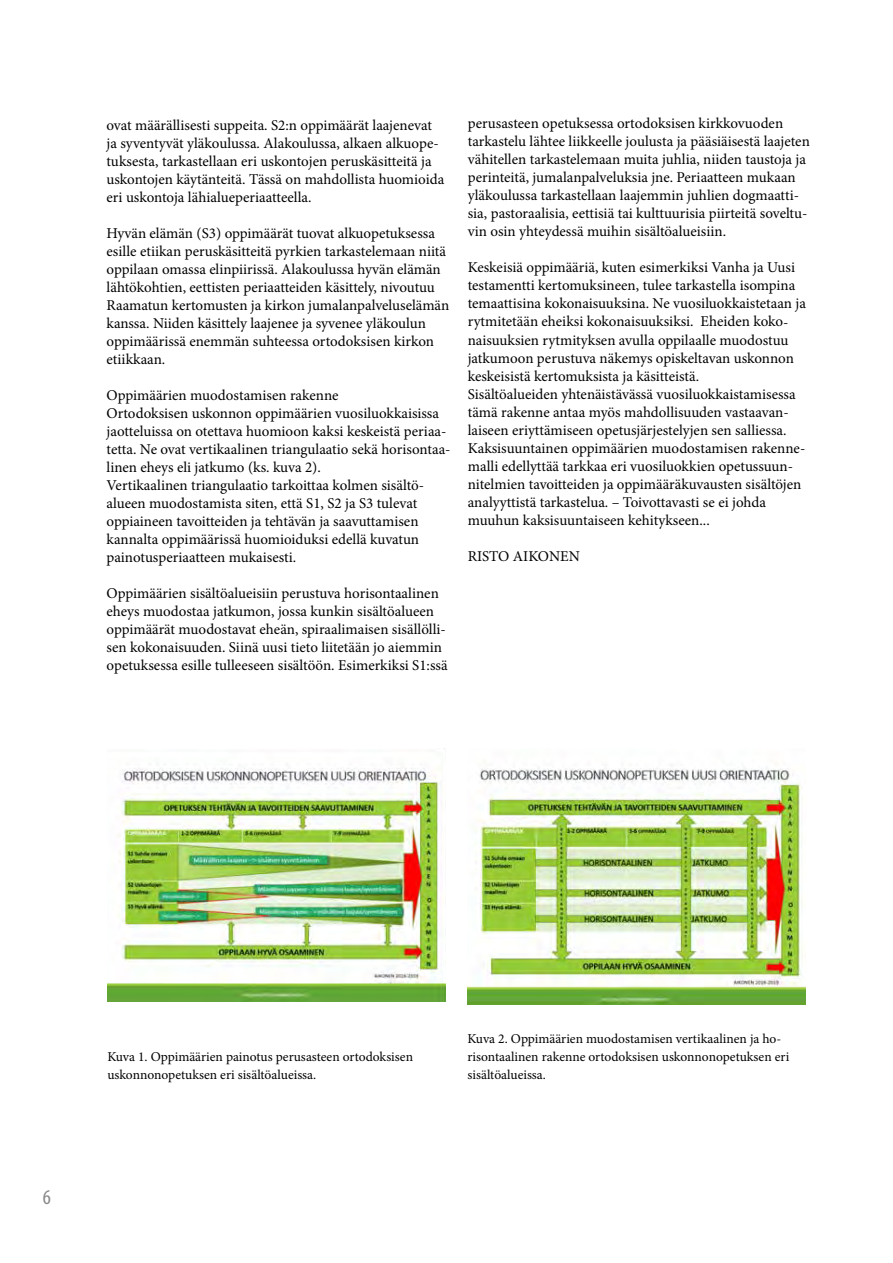
<style>
.page{position:relative;width:893px;height:1263px;background:#fff}
.page>*{position:absolute;margin:0;border:0;box-sizing:border-box;transform-origin:0 0}
.t1{font:condensed 21px "Myriad Pro";color:#878787}
.t2{font:15px/18px "Minion Pro";color:#000}
.t3{font:13.5px/18px "Minion Pro";color:#000}
</style>
<div class="page">
<img style="left:467px;top:768px;width:339px;height:237px">
<img style="left:107px;top:748px;width:338px;height:253px">
<p class="t2" style="left:107px;top:116px;width:339px">ovat määrällisesti suppeita. S2:n oppimäärät laajenevat ja syventyvät yläkoulussa. Alakoulussa, alkaen alkuope&shy;tuksesta, tarkastellaan eri uskontojen peruskäsitteitä ja uskontojen käytänteitä. Tässä on mahdollista huomioida eri uskontoja lähialueperiaatteella.</p>
<p class="t2" style="left:107px;top:224px;width:344px">Hyvän elämän (S3) oppimäärät tuovat alkuopetuksessa esille etiikan peruskäsitteitä pyrkien tarkastelemaan niitä oppilaan omassa elinpiirissä. Alakoulussa hyvän elämän lähtökohtien, eettisten periaatteiden käsittely, nivoutuu Raamatun kertomusten ja kirkon jumalanpalveluselämän kanssa. Niiden käsittely laajenee ja syvenee yläkoulun oppimäärissä enemmän suhteessa ortodoksisen kirkon etiikkaan.</p>
<p class="t2" style="left:107px;top:386px;width:346px">Oppimäärien muodostamisen rakenne<br>Ortodoksisen uskonnon oppimäärien vuosiluokkaisissa jaotteluissa on otettava huomioon kaksi keskeistä periaa&shy;tetta. Ne ovat vertikaalinen triangulaatio sekä horisontaa&shy;linen eheys eli jatkumo (ks. kuva 2).<br>Vertikaalinen triangulaatio tarkoittaa kolmen sisältö&shy;alueen muodostamista siten, että S1, S2 ja S3 tulevat oppiaineen tavoitteiden ja tehtävän ja saavuttamisen kannalta oppimäärissä huomioiduksi edellä kuvatun painotusperiaatteen mukaisesti.</p>
<p class="t2" style="left:107px;top:584px;width:343px">Oppimäärien sisältöalueisiin perustuva horisontaalinen eheys muodostaa jatkumon, jossa kunkin sisältöalueen oppimäärät muodostavat eheän, spiraalimaisen sisällölli&shy;sen kokonaisuuden. Siinä uusi tieto liitetään jo aiemmin opetuksessa esille tulleeseen sisältöön. Esimerkiksi S1:ssä</p>
<p class="t2" style="left:468px;top:115px;width:344px">perusasteen opetuksessa ortodoksisen kirkkovuoden tarkastelu lähtee liikkeelle joulusta ja pääsiäisestä laajeten vähitellen tarkastelemaan muita juhlia, niiden taustoja ja perinteitä, jumalanpalveluksia jne. Periaatteen mukaan yläkoulussa tarkastellaan laajemmin juhlien dogmaatti&shy;sia, pastoraalisia, eettisiä tai kulttuurisia piirteitä soveltu&shy;vin osin yhteydessä muihin sisältöalueisiin.</p>
<p class="t2" style="left:468px;top:259px;width:340px">Keskeisiä oppimääriä, kuten esimerkiksi Vanha ja Uusi testamentti kertomuksineen, tulee tarkastella isompina temaattisina kokonaisuuksina. Ne vuosiluokkaistetaan ja rytmitetään eheiksi kokonaisuuksiksi. Eheiden koko&shy;naisuuksien rytmityksen avulla oppilaalle muodostuu jatkumoon perustuva näkemys opiskeltavan uskonnon keskeisistä kertomuksista ja käsitteistä.<br>Sisältöalueiden yhtenäistävässä vuosiluokkaistamisessa tämä rakenne antaa myös mahdollisuuden vastaavan&shy;laiseen eriyttämiseen opetusjärjestelyjen sen salliessa.<br>Kaksisuuntainen oppimäärien muodostamisen rakenne&shy;malli edellyttää tarkkaa eri vuosiluokkien opetussuun&shy;nitelmien tavoitteiden ja oppimääräkuvausten sisältöjen analyyttistä tarkastelua. – Toivottavasti se ei johda muuhun kaksisuuntaiseen kehitykseen...</p>
<p class="t2" style="left:468px;top:547px;width:114px">RISTO AIKONEN</p>
<h1 class="t1" style="left:43px;top:1185px;width:10px">6</h1>
<p class="t3" style="left:107px;top:1047px;width:307px">Kuva 1. Oppimäärien painotus perusasteen ortodoksisen uskonnonopetuksen eri sisältöalueissa.</p>
<p class="t3" style="left:467px;top:1030px;width:323px">Kuva 2. Oppimäärien muodostamisen vertikaalinen ja ho&shy;risontaalinen rakenne ortodoksisen uskonnonopetuksen eri sisältöalueissa.</p>
</div>
